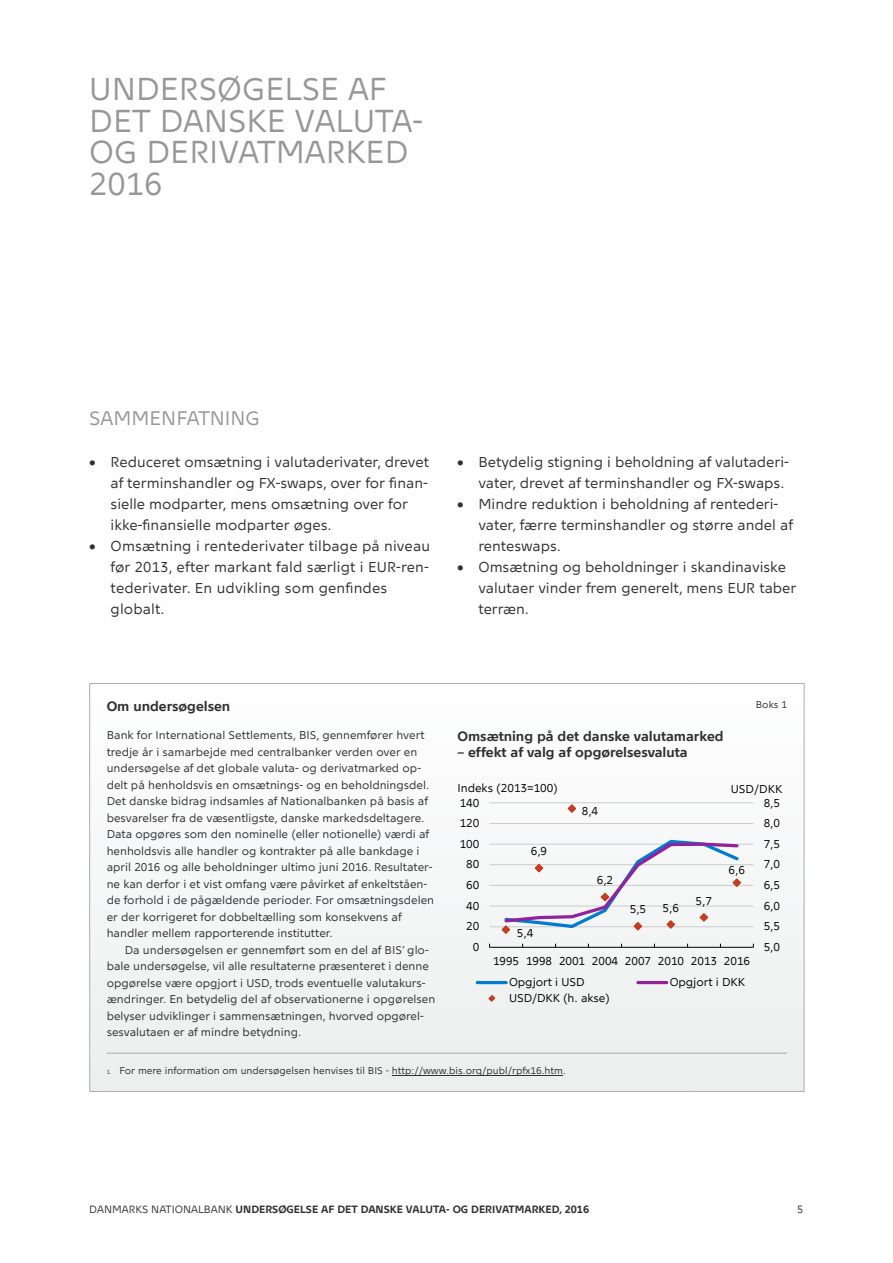
<style>
.page{position:relative;width:893px;height:1263px;background:#fff}
.page>*{position:absolute;margin:0;border:0;box-sizing:border-box;transform-origin:0 0}
.t1{font:31.5px/31.5px "Nationalbank";color:#979797}
.t2{font:19.5px "Nationalbank";color:#979797}
.t3{font:14.25px/21px "Nationalbank";color:#303030}
.t4{font:700 13.5px "Nationalbank";color:#303030}
.t5{font:11.4px/20.9px "Nationalbank";letter-spacing:-.005em;color:#000}
.t6{font:11.25px/16.5px "Nationalbank";color:#303030}
.t7{font:700 10.5px "Nationalbank";color:#303030}
.t8{font:10.5px "Nationalbank";color:#303030}
.t9{font:9.75px "Nationalbank";color:#303030}
.s1{font-size:5.7px}
.s2{font-weight:400}
</style>
<div class="page">
<div style="left:90px;top:684px;width:714px;height:407px;background:#f5f6f6"></div>
<svg style="left:89px;top:683px;width:18px;height:1px"></svg>
<hr style="left:89px;top:684px;width:1px;height:47px;background:#acacac">
<hr style="left:107px;top:683px;width:582px;height:1px;background:#acacac">
<hr style="left:689px;top:683px;width:98px;height:1px;background:#acacac">
<svg style="left:787px;top:683px;width:17px;height:1px"></svg>
<hr style="left:804px;top:684px;width:1px;height:47px;background:#acacac">
<hr style="left:89px;top:731px;width:1px;height:322px;background:#acacac">
<hr style="left:804px;top:731px;width:1px;height:322px;background:#acacac">
<hr style="left:107px;top:1053px;width:582px;height:1px;background:#acacac">
<hr style="left:689px;top:1053px;width:98px;height:1px;background:#acacac">
<svg style="left:89px;top:1053px;width:18px;height:39px"></svg>
<hr style="left:107px;top:1091px;width:582px;height:1px;background:#acacac">
<hr style="left:689px;top:1091px;width:98px;height:1px;background:#acacac">
<svg style="left:787px;top:1053px;width:18px;height:39px"></svg>
<hr style="left:489px;top:926px;width:264px;height:1px;background:#ccc">
<hr style="left:489px;top:906px;width:264px;height:1px;background:#ccc">
<hr style="left:489px;top:885px;width:264px;height:1px;background:#ccc">
<hr style="left:489px;top:864px;width:264px;height:1px;background:#ccc">
<hr style="left:489px;top:844px;width:264px;height:1px;background:#ccc">
<hr style="left:489px;top:823px;width:264px;height:1px;background:#ccc">
<hr style="left:489px;top:802px;width:264px;height:1px;background:#ccc">
<hr style="left:489px;top:947px;width:264px;height:1px;background:#000">
<svg style="left:567px;top:803px;width:10px;height:11px"></svg>
<svg style="left:501px;top:838px;width:241px;height:97px"></svg>
<hr style="left:477px;top:981px;width:29px;height:3px;background:#007bd1">
<hr style="left:638px;top:981px;width:29px;height:3px;background:#92229c">
<svg style="left:487px;top:994px;width:9px;height:9px"></svg>
<hr style="left:392px;top:1075px;width:171px;height:1px;background:#303030">
<h1 class="t1" style="left:89px;top:73px;width:335px">UNDERSØGELSE AF<br>DET DANSKE VALUTA-<br>OG DERIVATMARKED<br>2016</h1>
<h2 class="t2" style="left:89px;top:407px;width:172px">SAMMENFATNING</h2>
<p class="t3" style="left:111px;top:452px;width:320px;text-indent:-21px">• Reduceret omsætning i valutaderivater, drevet af terminshandler og FX-swaps, over for finan&shy;sielle modparter, mens omsætning over for ikke-finansielle modparter øges.</p>
<p class="t3" style="left:111px;top:536px;width:321px;text-indent:-21px">• Omsætning i rentederivater tilbage på niveau før 2013, efter markant fald særligt i EUR-ren&shy;tederivater. En udvikling som genfindes globalt.</p>
<p class="t3" style="left:478px;top:452px;width:312px;text-indent:-21px">• Betydelig stigning i beholdning af valutaderi&shy;vater, drevet af terminshandler og FX-swaps.</p>
<p class="t3" style="left:478px;top:494px;width:316px;text-indent:-21px">• Mindre reduktion i beholdning af rentederi&shy;vater, færre terminshandler og større andel af renteswaps.</p>
<p class="t3" style="left:478px;top:557px;width:319px;text-indent:-21px">• Omsætning og beholdninger i skandinaviske valutaer vinder frem generelt, mens EUR taber terræn.</p>
<p class="t4" style="left:107px;top:698px;width:125px">Om undersøgelsen</p>
<p class="t9" style="left:756px;top:699px;width:33px">Boks 1</p>
<p class="t6" style="left:107px;top:727px;width:329px">Bank for International Settlements, BIS, gennemfører hvert tredje år i samarbejde med centralbanker verden over en undersøgelse af det globale valuta- og derivatmarked op&shy;delt på henholdsvis en omsætnings- og en beholdningsdel.<br>Det danske bidrag indsamles af Nationalbanken på basis af besvarelser fra de væsentligste, danske markedsdeltagere.<br>Data opgøres som den nominelle (eller notionelle) værdi af henholdsvis alle handler og kontrakter på alle bankdage i april 2016 og alle beholdninger ultimo juni 2016. Resultater&shy;ne kan derfor i et vist omfang være påvirket af enkeltståen&shy;de forhold i de pågældende perioder. For omsætningsdelen er der korrigeret for dobbeltælling som konsekvens af handler mellem rapporterende institutter.</p>
<p class="t6" style="left:107px;top:941px;width:330px;text-indent:18px">Da undersøgelsen er gennemført som en del af BIS’ glo&shy;bale undersøgelse, vil alle resultaterne præsenteret i denne opgørelse være opgjort i USD, trods eventuelle valutakurs&shy;ændringer. En betydelig del af observationerne i opgørelsen belyser udviklinger i sammensætningen, hvorved opgørel&shy;sesvalutaen er af mindre betydning.</p>
<p class="t4" style="left:457px;top:728px;width:268px">Omsætning på det danske valutamarked</p>
<p class="t4" style="left:457px;top:744px;width:232px">– effekt af valg af opgørelsesvaluta</p>
<p class="t5" style="left:457px;top:777px;width:102px">Indeks (2013=100)</p>
<p class="t5" style="left:731px;top:778px;width:53px">USD/DKK</p>
<p class="t5" style="left:460px;top:792px;width:21px">140</p>
<p class="t5" style="left:764px;top:792px;width:18px">8,5</p>
<p class="t5" style="left:582px;top:801px;width:18px">8,4</p>
<p class="t5" style="left:460px;top:813px;width:21px">120</p>
<p class="t5" style="left:764px;top:813px;width:18px">8,0</p>
<p class="t5" style="left:460px;top:833px;width:21px">100</p>
<p class="t5" style="left:764px;top:833px;width:18px">7,5</p>
<p class="t5" style="left:531px;top:841px;width:18px">6,9</p>
<p class="t5" style="left:466px;top:854px;width:15px">80</p>
<p class="t5" style="left:764px;top:854px;width:18px">7,0</p>
<p class="t5" style="left:729px;top:860px;width:18px">6,6</p>
<p class="t5" style="left:597px;top:870px;width:18px">6,2</p>
<p class="t5" style="left:466px;top:874px;width:15px">60</p>
<p class="t5" style="left:764px;top:874px;width:18px">6,5</p>
<p class="t5" style="left:696px;top:890px;width:18px">5,7</p>
<p class="t5" style="left:466px;top:895px;width:15px">40</p>
<p class="t5" style="left:764px;top:895px;width:18px">6,0</p>
<p class="t5" style="left:630px;top:899px;width:18px">5,5</p>
<p class="t5" style="left:663px;top:897px;width:18px">5,6</p>
<p class="t5" style="left:466px;top:916px;width:15px">20</p>
<p class="t5" style="left:764px;top:916px;width:18px">5,5</p>
<p class="t5" style="left:517px;top:922px;width:18px">5,4</p>
<p class="t5" style="left:473px;top:936px;width:8px">0</p>
<p class="t5" style="left:764px;top:936px;width:18px">5,0</p>
<p class="t5" style="left:509px;top:951px;width:242px;text-indent:-16px">1995 1998 2001 2004 2007 2010 2013 2016<br>Opgjort i USD</p>
<p class="t5" style="left:670px;top:972px;width:77px">Opgjort i DKK</p>
<p class="t5" style="left:509px;top:987px;width:102px">USD/DKK (h. akse)</p>
<p class="t9" style="left:107px;top:1065px;width:461px"><span class="s1">1.</span> For mere information om undersøgelsen henvises til BIS - http://www.bis.org/publ/rpfx16.htm.</p>
<p class="t7" style="left:89px;top:1203px;width:501px"><span class="s2">DANMARKS NATIONALBANK</span> UNDERSØGELSE AF DET DANSKE VALUTA- OG DERIVATMARKED, 2016</p>
<p class="t8" style="left:797px;top:1203px;width:8px">5</p>
</div>
